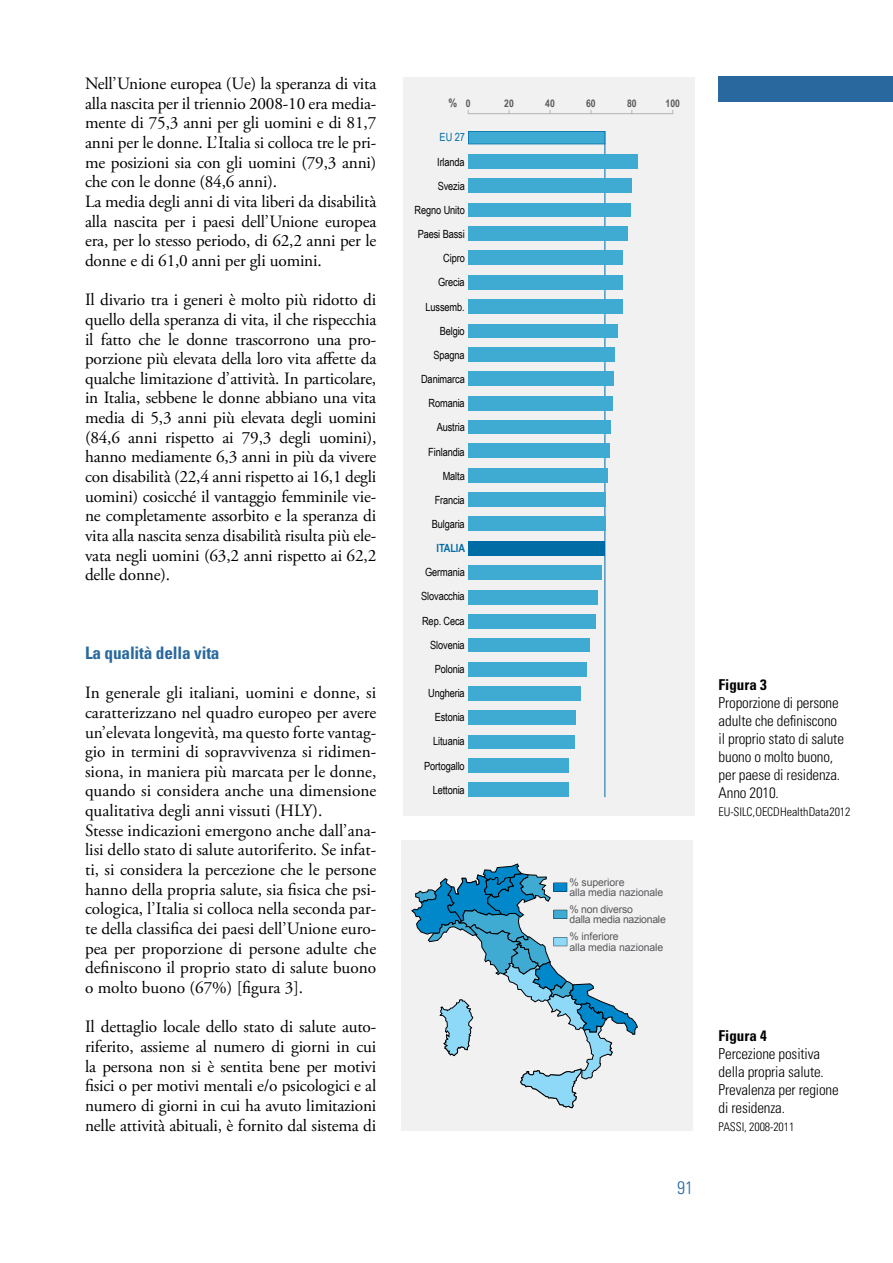
<style>
.page{position:relative;width:893px;height:1263px;background:#fff}
.page>*{position:absolute;margin:0;border:0;box-sizing:border-box;transform-origin:0 0}
.t1{font:300 condensed 18px "Univers";color:#28689e}
.t2{font:17.25px/19.6px "Adobe Garamond Pro";letter-spacing:-.01em;color:#000}
.t3{font:700 condensed 17.25px "Univers";letter-spacing:-.01em;color:#28689e}
.t4{font:300 condensed 15px/18px "Univers";letter-spacing:-.01em;color:#000}
.t5{font:300 condensed 12px "Univers";letter-spacing:-.01em;color:#000}
.t6{font:700 12px "Arial Narrow";color:#58595b}
.t7{font:11.25px/24.2px "Arial Narrow";letter-spacing:-.01em;color:#000;text-align:right}
.t8{font:700 11.25px "Arial Narrow";letter-spacing:-.01em;color:#006ca5}
.t9{font:11.25px "Arial Narrow";color:#006ca5}
.t10{font:10.5px/10.5px "Arial";letter-spacing:-.01em;color:#58595b}
.t11{font:700 10.5px "Arial Narrow";color:#58595b}
.s1{font-size:10.5px}
.s2{font-weight:700}
</style>
<div class="page">
<div style="left:719px;top:77px;width:174px;height:25px;background:#28689e"></div>
<div style="left:403px;top:78px;width:292px;height:738px;background:#f1f1f2"></div>
<hr style="left:468px;top:113px;width:205px;height:1px;background:#b1b4b6">
<hr style="left:604px;top:131px;width:1px;height:666px;background:#006ca5">
<div style="left:468px;top:565px;width:133px;height:15px;background:#40abd2"></div>
<div style="left:468px;top:590px;width:130px;height:14px;background:#40abd2"></div>
<div style="left:468px;top:614px;width:127px;height:15px;background:#40abd2"></div>
<div style="left:468px;top:639px;width:122px;height:13px;background:#40abd2"></div>
<div style="left:468px;top:662px;width:118px;height:14px;background:#40abd2"></div>
<div style="left:468px;top:686px;width:112px;height:15px;background:#40abd2"></div>
<div style="left:468px;top:711px;width:108px;height:14px;background:#40abd2"></div>
<div style="left:468px;top:735px;width:106px;height:13px;background:#40abd2"></div>
<div style="left:468px;top:758px;width:100px;height:15px;background:#40abd2"></div>
<div style="left:468px;top:783px;width:100px;height:14px;background:#40abd2"></div>
<div style="left:468px;top:468px;width:139px;height:14px;background:#40abd2"></div>
<div style="left:468px;top:492px;width:138px;height:15px;background:#40abd2"></div>
<div style="left:468px;top:517px;width:137px;height:14px;background:#40abd2"></div>
<svg style="left:468px;top:131px;width:137px;height:13px;background:#39a4cd"></svg>
<div style="left:468px;top:541px;width:137px;height:14px;background:#006ca5"></div>
<div style="left:468px;top:154px;width:170px;height:15px;background:#40abd2"></div>
<div style="left:468px;top:179px;width:164px;height:14px;background:#40abd2"></div>
<div style="left:468px;top:203px;width:163px;height:13px;background:#40abd2"></div>
<div style="left:468px;top:226px;width:160px;height:15px;background:#40abd2"></div>
<div style="left:468px;top:251px;width:155px;height:14px;background:#40abd2"></div>
<div style="left:468px;top:275px;width:155px;height:15px;background:#40abd2"></div>
<div style="left:468px;top:299px;width:154px;height:15px;background:#40abd2"></div>
<div style="left:468px;top:324px;width:150px;height:13px;background:#40abd2"></div>
<div style="left:468px;top:347px;width:147px;height:15px;background:#40abd2"></div>
<div style="left:468px;top:372px;width:146px;height:14px;background:#40abd2"></div>
<div style="left:468px;top:396px;width:145px;height:14px;background:#40abd2"></div>
<div style="left:468px;top:420px;width:142px;height:14px;background:#40abd2"></div>
<div style="left:468px;top:444px;width:141px;height:14px;background:#40abd2"></div>
<div style="left:402px;top:840px;width:291px;height:291px;background:#f1f1f2"></div>
<svg style="left:411px;top:863px;width:227px;height:245px"></svg>
<p class="t2" style="left:85px;top:74px;width:293px">Nell’Unione europea (Ue) la speranza di vita alla nascita per il triennio 2008-10 era media&shy;mente di 75,3 anni per gli uomini e di 81,7 anni per le donne. L’Italia si colloca tre le pri&shy;me posizioni sia con gli uomini (79,3 anni) che con le donne (84,6 anni).<br>La media degli anni di vita liberi da disabilità alla nascita per i paesi dell’Unione europea era, per lo stesso periodo, di 62,2 anni per le donne e di 61,0 anni per gli uomini.</p>
<p class="t2" style="left:85px;top:290px;width:293px;text-align:justify">Il divario tra i generi è molto più ridotto di quello della speranza di vita, il che rispecchia il fatto che le donne trascorrono una pro&shy;porzione più elevata della loro vita affette da qualche limitazione d’attività. In particolare, in Italia, sebbene le donne abbiano una vita media di 5,3 anni più elevata degli uomini (84,6 anni rispetto ai 79,3 degli uomini), hanno mediamente 6,3 anni in più da vivere con disabilità (22,4 anni rispetto ai 16,1 degli uomini) cosicché il vantaggio femminile vie&shy;ne completamente assorbito e la speranza di vita alla nascita senza disabilità risulta più ele&shy;vata negli uomini (63,2 anni rispetto ai 62,2 delle donne).</p>
<p class="t3" style="left:85px;top:642px;width:136px">La qualità della vita</p>
<p class="t2" style="left:85px;top:683px;width:293px">In generale gli italiani, uomini e donne, si caratterizzano nel quadro europeo per avere un’elevata longevità, ma questo forte vantag&shy;gio in termini di sopravvivenza si ridimen&shy;siona, in maniera più marcata per le donne, quando si considera anche una dimensione qualitativa degli anni vissuti (HLY).<br>Stesse indicazioni emergono anche dall’ana&shy;lisi dello stato di salute autoriferito. Se infat&shy;ti, si considera la percezione che le persone hanno della propria salute, sia fisica che psi&shy;cologica, l’Italia si colloca nella seconda par&shy;te della classifica dei paesi dell’Unione euro&shy;pea per proporzione di persone adulte che definiscono il proprio stato di salute buono o molto buono (67%) [figura 3].</p>
<p class="t2" style="left:85px;top:1017px;width:293px;text-align:justify">Il dettaglio locale dello stato di salute auto&shy;riferito, assieme al numero di giorni in cui la persona non si è sentita bene per motivi fisici o per motivi mentali e/o psicologici e al numero di giorni in cui ha avuto limitazioni nelle attività abituali, è fornito dal sistema di</p>
<p class="t6" style="left:449px;top:94px;width:23px">% <span class="s1">0</span></p>
<p class="t11" style="left:504px;top:96px;width:11px">20</p>
<p class="t11" style="left:545px;top:96px;width:11px">40</p>
<p class="t11" style="left:586px;top:96px;width:11px">60</p>
<p class="t11" style="left:627px;top:96px;width:11px">80</p>
<p class="t11" style="left:666px;top:96px;width:16px">100</p>
<p class="t9" style="left:440px;top:129px;width:27px">EU 27</p>
<p class="t7" style="left:437px;top:149px;width:29px">Irlanda</p>
<p class="t7" style="left:438px;top:173px;width:29px">Svezia</p>
<p class="t7" style="left:415px;top:197px;width:52px">Regno Unito</p>
<p class="t7" style="left:418px;top:222px;width:49px">Paesi Bassi</p>
<p class="t7" style="left:443px;top:246px;width:23px">Cipro</p>
<p class="t7" style="left:438px;top:270px;width:28px">Grecia</p>
<p class="t7" style="left:426px;top:294px;width:41px">Lussemb.</p>
<p class="t7" style="left:440px;top:318px;width:27px">Belgio</p>
<p class="t7" style="left:433px;top:342px;width:33px">Spagna</p>
<p class="t7" style="left:421px;top:367px;width:45px">Danimarca</p>
<p class="t7" style="left:428px;top:391px;width:38px">Romania</p>
<p class="t7" style="left:437px;top:415px;width:30px">Austria</p>
<p class="t7" style="left:428px;top:439px;width:38px">Finlandia</p>
<p class="t7" style="left:443px;top:463px;width:24px">Malta</p>
<p class="t7" style="left:435px;top:487px;width:32px">Francia</p>
<p class="t7" style="left:432px;top:511px;width:35px">Bulgaria</p>
<p class="t8" style="left:437px;top:540px;width:30px">ITALIA</p>
<p class="t7" style="left:425px;top:560px;width:41px">Germania</p>
<p class="t7" style="left:421px;top:584px;width:45px">Slovacchia</p>
<p class="t7" style="left:422px;top:608px;width:44px">Rep. Ceca<br>Slovenia</p>
<p class="t7" style="left:435px;top:656px;width:32px">Polonia</p>
<p class="t7" style="left:428px;top:681px;width:38px">Ungheria</p>
<p class="t7" style="left:435px;top:705px;width:32px">Estonia</p>
<p class="t7" style="left:433px;top:729px;width:33px">Lituania</p>
<p class="t7" style="left:424px;top:753px;width:42px">Portogallo</p>
<p class="t7" style="left:433px;top:777px;width:34px">Lettonia</p>
<p class="t10" style="left:569px;top:877px;width:95px">% superiore<br>alla media nazionale</p>
<p class="t10" style="left:569px;top:904px;width:98px">% non diverso<br>dalla media nazionale</p>
<p class="t10" style="left:569px;top:931px;width:95px">% inferiore<br>alla media nazionale</p>
<p class="t4" style="left:719px;top:676px;width:127px"><span class="s2">Figura 3<br></span>Proporzione di persone adulte che definiscono il proprio stato di salute buono o molto buono, per paese di residenza.<br>Anno 2010.</p>
<p class="t5" style="left:719px;top:805px;width:133px">EU-SILC, OECD Health Data 2012</p>
<p class="t1" style="left:677px;top:1177px;width:17px">91</p>
<p class="t4" style="left:719px;top:1027px;width:122px"><span class="s2">Figura 4<br></span>Percezione positiva della propria salute.<br>Prevalenza per regione di residenza.</p>
<p class="t5" style="left:719px;top:1120px;width:77px">PASSI, 2008-2011</p>
</div>
